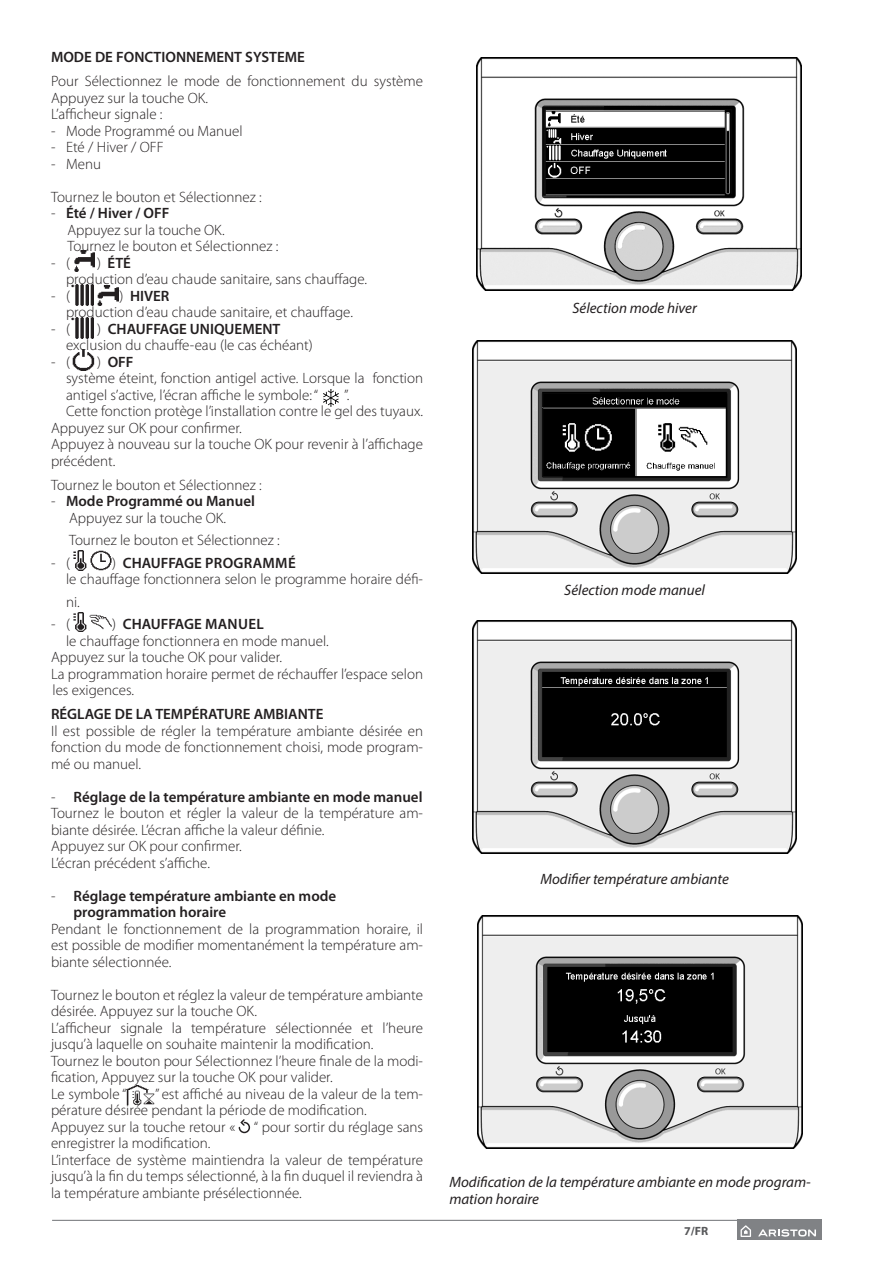
<style>
.page{position:relative;width:893px;height:1263px;background:#fff}
.page>*{position:absolute;margin:0;border:0;box-sizing:border-box;transform-origin:0 0}
.t1{font:300 15px/16.5px "Myriad Pro";color:#231f20}
.t2{font:600 15px "Myriad Pro";color:#231f20}
.t3{font:italic 15px/16.5px "Myriad Pro";color:#231f20}
.t4{font:700 12px "Myriad Pro";color:#57585a}
.s1{font-weight:300}
</style>
<div class="page">
<hr style="left:52px;top:1220px;width:769px;height:1px;background:#808285">
<div style="left:737px;top:1219px;width:84px;height:21px;background:#808285"></div>
<svg style="left:741px;top:1225px;width:10px;height:12px"></svg>
<svg style="left:758px;top:1229px;width:58px;height:8px"></svg>
<img style="left:74px;top:251px;width:21px;height:20px">
<img style="left:71px;top:285px;width:23px;height:20px">
<img style="left:97px;top:285px;width:21px;height:20px">
<img style="left:71px;top:318px;width:23px;height:20px">
<img style="left:72px;top:350px;width:23px;height:20px">
<svg style="left:323px;top:389px;width:16px;height:18px"></svg>
<img style="left:73px;top:551px;width:39px;height:19px">
<img style="left:73px;top:612px;width:39px;height:20px">
<img style="left:126px;top:1085px;width:29px;height:19px">
<svg style="left:238px;top:1119px;width:13px;height:15px"></svg>
<img style="left:477px;top:57px;width:324px;height:233px">
<img style="left:478px;top:915px;width:324px;height:233px">
<img style="left:472px;top:340px;width:325px;height:233px">
<img style="left:472px;top:620px;width:325px;height:233px">
<p class="t2" style="left:51px;top:48px;width:255px">MODE DE FONCTIONNEMENT SYSTEME</p>
<p class="t1" style="left:51px;top:73px;width:374px">Pour Sélectionnez le mode de fonctionnement du système<br>Appuyez sur la touche OK.</p>
<p class="t1" style="left:51px;top:106px;width:113px">L’afficheur signale :</p>
<p class="t1" style="left:51px;top:122px;width:193px">- Mode Programmé ou Manuel</p>
<p class="t1" style="left:51px;top:139px;width:114px">- Eté / Hiver / OFF</p>
<p class="t1" style="left:51px;top:155px;width:52px">- Menu</p>
<p class="t1" style="left:51px;top:188px;width:212px">Tournez le bouton et Sélectionnez :</p>
<p class="t2" style="left:51px;top:204px;width:120px"><span class="s1">-</span> Été / Hiver / OFF</p>
<p class="t1" style="left:68px;top:221px;width:159px">Appuyez sur la touche OK.</p>
<p class="t1" style="left:68px;top:238px;width:212px">Tournez le bouton et Sélectionnez :</p>
<p class="t1" style="left:51px;top:254px;width:20px">- (</p>
<p class="t2" style="left:97px;top:253px;width:35px"><span class="s1">)</span> ÉTÉ</p>
<p class="t1" style="left:66px;top:271px;width:303px">production d’eau chaude sanitaire, sans chauffage.</p>
<p class="t1" style="left:51px;top:287px;width:20px">- (</p>
<p class="t2" style="left:120px;top:286px;width:51px"><span class="s1">)</span> HIVER</p>
<p class="t1" style="left:66px;top:304px;width:288px">production d’eau chaude sanitaire, et chauffage.</p>
<p class="t1" style="left:51px;top:320px;width:20px">- (</p>
<p class="t2" style="left:97px;top:319px;width:185px"><span class="s1">)</span> CHAUFFAGE UNIQUEMENT</p>
<p class="t1" style="left:66px;top:337px;width:248px">exclusion du chauffe-eau (le cas échéant)</p>
<p class="t1" style="left:51px;top:353px;width:20px">- (</p>
<p class="t2" style="left:97px;top:352px;width:38px"><span class="s1">)</span> OFF</p>
<p class="t1" style="left:66px;top:370px;width:359px">système éteint, fonction antigel active. Lorsque la fonction antigel s’active, l’écran affiche le symbole: “</p>
<p class="t1" style="left:344px;top:386px;width:7px">”.</p>
<p class="t1" style="left:66px;top:403px;width:359px">Cette fonction protège l’installation contre le gel des tuyaux.</p>
<p class="t1" style="left:51px;top:419px;width:192px">Appuyez sur OK pour confirmer.</p>
<p class="t1" style="left:51px;top:436px;width:374px">Appuyez à nouveau sur la touche OK pour revenir à l’affichage précédent.</p>
<p class="t1" style="left:51px;top:476px;width:212px">Tournez le bouton et Sélectionnez :</p>
<p class="t2" style="left:51px;top:492px;width:205px"><span class="s1">-</span> Mode Programmé ou Manuel</p>
<p class="t1" style="left:69px;top:509px;width:159px">Appuyez sur la touche OK.</p>
<p class="t1" style="left:69px;top:532px;width:212px">Tournez le bouton et Sélectionnez :</p>
<p class="t1" style="left:51px;top:554px;width:20px">- (</p>
<p class="t2" style="left:112px;top:553px;width:185px"><span class="s1">)</span> CHAUFFAGE PROGRAMMÉ</p>
<p class="t1" style="left:66px;top:568px;width:359px;line-height:22.5px">le chauffage fonctionnera selon le programme horaire défi&shy;ni.</p>
<p class="t1" style="left:51px;top:616px;width:20px">- (</p>
<p class="t2" style="left:112px;top:615px;width:153px"><span class="s1">)</span> CHAUFFAGE MANUEL</p>
<p class="t1" style="left:66px;top:632px;width:264px">le chauffage fonctionnera en mode manuel.</p>
<p class="t1" style="left:51px;top:649px;width:233px">Appuyez sur la touche OK pour valider.</p>
<p class="t1" style="left:51px;top:665px;width:374px">La programmation horaire permet de réchauffer l’espace selon les exigences.</p>
<p class="t2" style="left:51px;top:705px;width:274px">RÉGLAGE DE LA TEMPÉRATURE AMBIANTE</p>
<p class="t1" style="left:51px;top:722px;width:374px;text-align:justify">Il est possible de régler la température ambiante désirée en fonction du mode de fonctionnement choisi, mode program&shy;mé ou manuel.</p>
<p class="t2" style="left:51px;top:787px;width:373px"><span class="s1">-</span> Réglage de la température ambiante en mode manuel</p>
<p class="t1" style="left:51px;top:805px;width:374px">Tournez le bouton et régler la valeur de la température am&shy;biante désirée. L’écran affiche la valeur définie.</p>
<p class="t1" style="left:51px;top:838px;width:192px">Appuyez sur OK pour confirmer.</p>
<p class="t1" style="left:51px;top:854px;width:160px">L’écran précédent s’affiche.</p>
<p class="t2" style="left:51px;top:886px;width:287px"><span class="s1">-</span> Réglage température ambiante en mode</p>
<p class="t2" style="left:74px;top:903px;width:154px">programmation horaire</p>
<p class="t1" style="left:51px;top:920px;width:374px;text-align:justify">Pendant le fonctionnement de la programmation horaire, il est possible de modifier momentanément la température am&shy;biante sélectionnée.</p>
<p class="t1" style="left:51px;top:986px;width:374px">Tournez le bouton et réglez la valeur de température ambiante désirée. Appuyez sur la touche OK.</p>
<p class="t1" style="left:51px;top:1019px;width:374px">L’afficheur signale la température sélectionnée et l’heure jusqu’à laquelle on souhaite maintenir la modification.</p>
<p class="t1" style="left:51px;top:1052px;width:374px">Tournez le bouton pour Sélectionnez l’heure finale de la modi&shy;fication, Appuyez sur la touche OK pour valider.</p>
<p class="t1" style="left:51px;top:1085px;width:77px">Le symbole “</p>
<p class="t1" style="left:51px;top:1085px;width:374px;text-indent:104px">” est affiché au niveau de la valeur de la tem&shy;pérature désirée pendant la période de modification.</p>
<p class="t1" style="left:51px;top:1118px;width:374px">Appuyez sur la touche retour « “ pour sortir du réglage sans enregistrer la modification.</p>
<p class="t1" style="left:51px;top:1151px;width:374px;text-align:justify">L’interface de système maintiendra la valeur de température jusqu’à la fin du temps sélectionné, à la fin duquel il reviendra à la température ambiante présélectionnée.</p>
<p class="t3" style="left:572px;top:300px;width:126px">Sélection mode hiver</p>
<p class="t3" style="left:564px;top:581px;width:142px">Sélection mode manuel</p>
<p class="t3" style="left:540px;top:870px;width:190px">Modifier température ambiante</p>
<p class="t3" style="left:449px;top:1174px;width:363px">Modification de la température ambiante en mode program&shy;mation horaire</p>
<p class="t4" style="left:684px;top:1223px;width:26px">7/FR</p>
</div>
